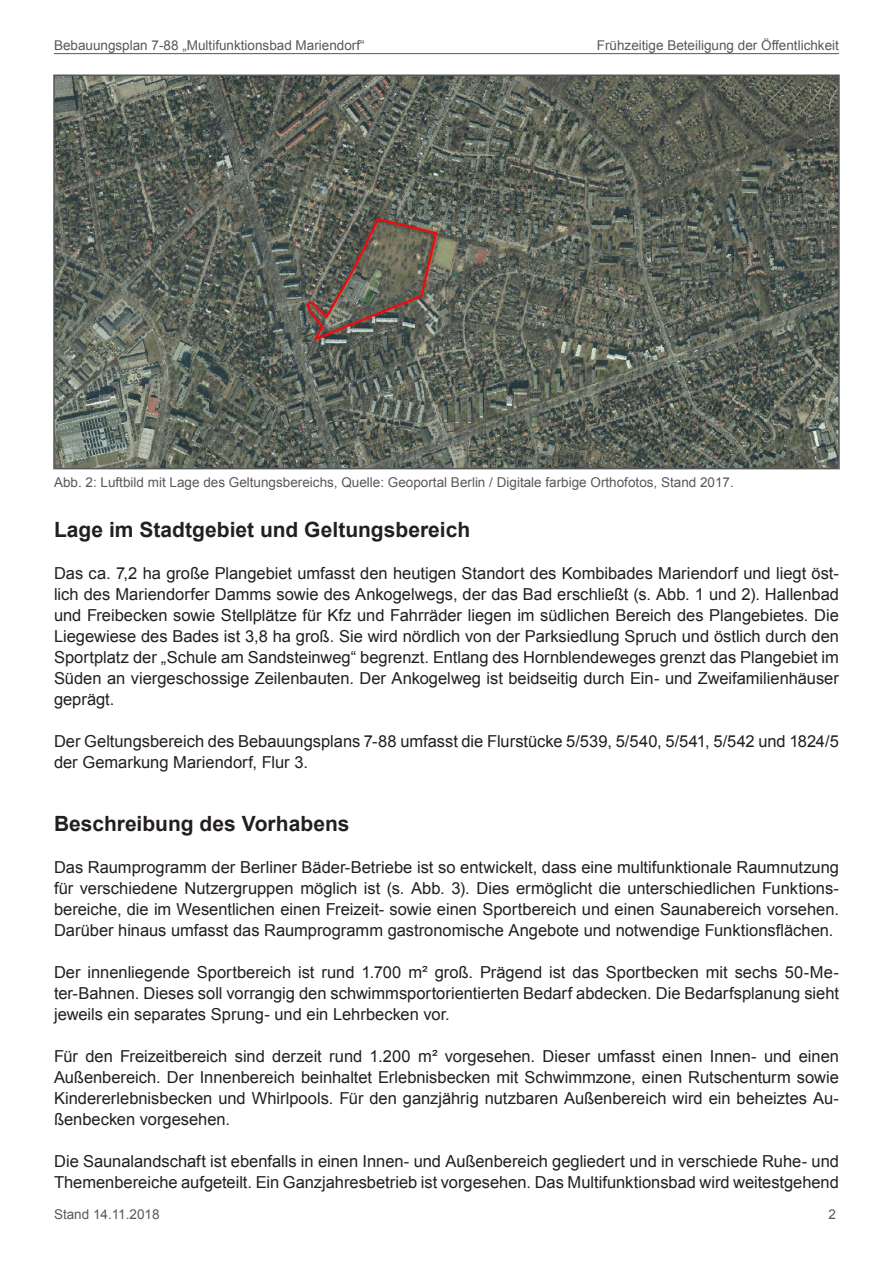
<style>
.page{position:relative;width:893px;height:1263px;background:#fff}
.page>*{position:absolute;margin:0;border:0;box-sizing:border-box;transform-origin:0 0}
.Überschrift{font:700 21px "Arial";color:#231f20}
.Text{font:16.5px/21px "Arial";color:#231f20;text-align:justify}
.Bildunterschrift{font:13.5px "Arial";color:#57585a}
</style>
<div class="page">
<hr style="left:54px;top:53px;width:785px;height:1px;background:#57585a">
<img style="left:56px;top:78px;width:781px;height:388px">
<div style="left:53px;top:75px;width:787px;height:394px;border:2px solid #57585a"></div>
<p class="Bildunterschrift" style="left:54px;top:36px;width:312px">Bebauungsplan 7-88 „Multifunktionsbad Mariendorf“</p>
<p class="Bildunterschrift" style="left:597px;top:36px;width:244px">Frühzeitige Beteiligung der Öffentlichkeit</p>
<p class="Bildunterschrift" style="left:54px;top:473px;width:681px">Abb. 2: Luftbild mit Lage des Geltungsbereichs, Quelle: Geoportal Berlin / Digitale farbige Orthofotos, Stand 2017.</p>
<p class="Überschrift" style="left:54px;top:516px;width:418px">Lage im Stadtgebiet und Geltungsbereich</p>
<p class="Text" style="left:54px;top:563px;width:786px">Das ca. 7,2 ha große Plangebiet umfasst den heutigen Standort des Kombibades Mariendorf und liegt öst&shy;lich des Mariendorfer Damms sowie des Ankogelwegs, der das Bad erschließt (s. Abb. 1 und 2). Hallenbad und Freibecken sowie Stellplätze für Kfz und Fahrräder liegen im südlichen Bereich des Plangebietes. Die Liegewiese des Bades ist 3,8 ha groß. Sie wird nördlich von der Parksiedlung Spruch und östlich durch den Sportplatz der „Schule am Sandsteinweg“ begrenzt. Entlang des Hornblendeweges grenzt das Plangebiet im Süden an viergeschossige Zeilenbauten. Der Ankogelweg ist beidseitig durch Ein- und Zweifamilienhäuser geprägt.</p>
<p class="Text" style="left:54px;top:731px;width:786px">Der Geltungsbereich des Bebauungsplans 7-88 umfasst die Flurstücke 5/539, 5/540, 5/541, 5/542 und 1824/5 der Gemarkung Mariendorf, Flur 3.</p>
<p class="Überschrift" style="left:54px;top:810px;width:297px">Beschreibung des Vorhabens</p>
<p class="Text" style="left:54px;top:857px;width:786px">Das Raumprogramm der Berliner Bäder-Betriebe ist so entwickelt, dass eine multifunktionale Raumnutzung für verschiedene Nutzergruppen möglich ist (s. Abb. 3). Dies ermöglicht die unterschiedlichen Funktions&shy;bereiche, die im Wesentlichen einen Freizeit- sowie einen Sportbereich und einen Saunabereich vorsehen.<br>Darüber hinaus umfasst das Raumprogramm gastronomische Angebote und notwendige Funktionsflächen.</p>
<p class="Text" style="left:54px;top:962px;width:786px">Der innenliegende Sportbereich ist rund 1.700 m² groß. Prägend ist das Sportbecken mit sechs 50-Me&shy;ter-Bahnen. Dieses soll vorrangig den schwimmsportorientierten Bedarf abdecken. Die Bedarfsplanung sieht jeweils ein separates Sprung- und ein Lehrbecken vor.</p>
<p class="Text" style="left:54px;top:1046px;width:786px">Für den Freizeitbereich sind derzeit rund 1.200 m² vorgesehen. Dieser umfasst einen Innen- und einen Außenbereich. Der Innenbereich beinhaltet Erlebnisbecken mit Schwimmzone, einen Rutschenturm sowie Kindererlebnisbecken und Whirlpools. Für den ganzjährig nutzbaren Außenbereich wird ein beheiztes Au&shy;ßenbecken vorgesehen.</p>
<p class="Text" style="left:54px;top:1151px;width:786px">Die Saunalandschaft ist ebenfalls in einen Innen- und Außenbereich gegliedert und in verschiede Ruhe- und<br>Themenbereiche aufgeteilt. Ein Ganzjahresbetrieb ist vorgesehen. Das Multifunktionsbad wird weitestgehend</p>
<p class="Bildunterschrift" style="left:54px;top:1205px;width:107px">Stand 14.11.2018</p>
<p class="Bildunterschrift" style="left:828px;top:1205px;width:9px">2</p>
</div>
